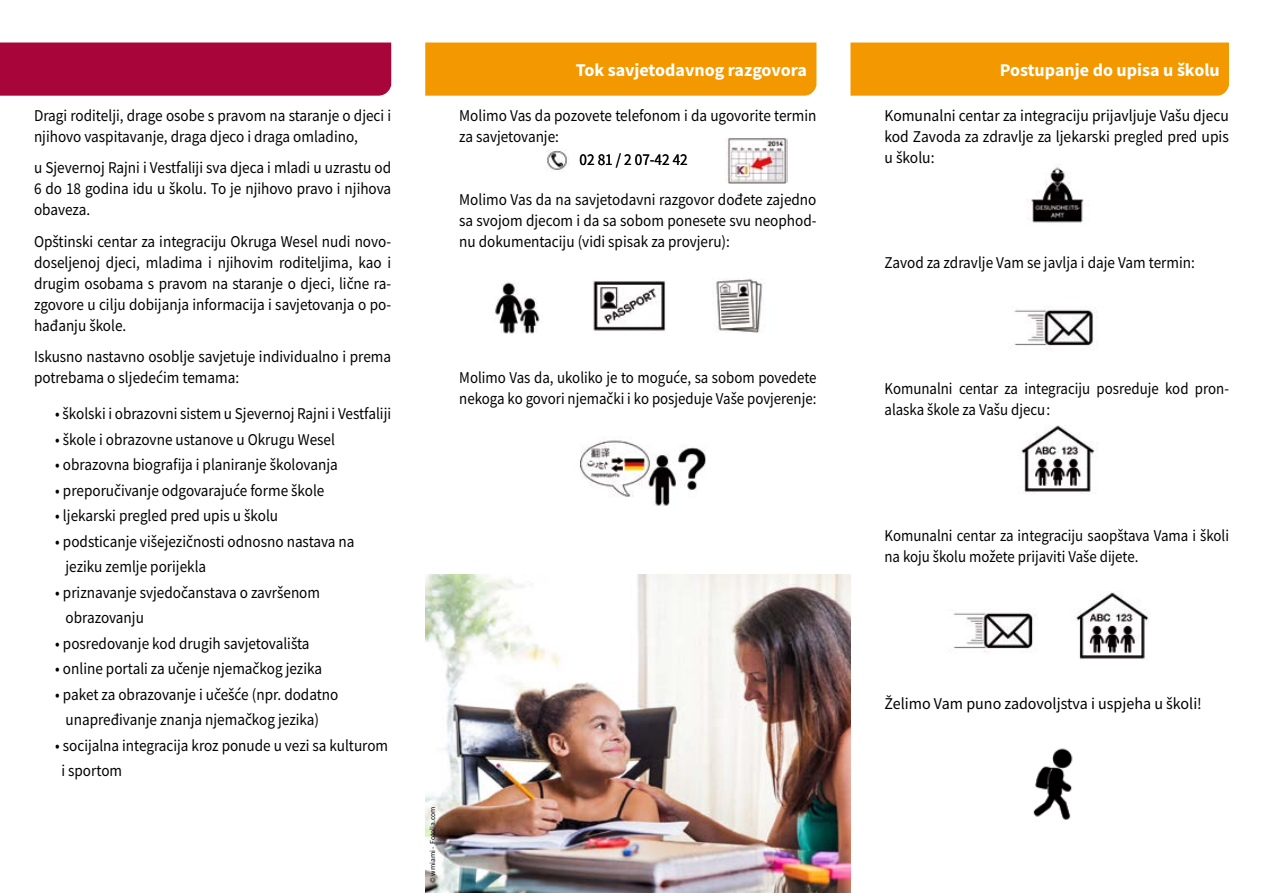
<style>
.page{position:relative;width:1263px;height:893px;background:#fff}
.page>*{position:absolute;margin:0;border:0;box-sizing:border-box;transform-origin:0 0}
.t1{font:700 18px "Source Sans Pro";color:#fff}
.t2{font:16.5px/21px "Source Sans Pro";color:#000;scale:.92 1}
.t3{font:16.5px/21px "Source Sans Pro";color:#000;scale:.9 1}
.t4{font:16.5px/21px "Source Sans Pro";color:#000;text-align:justify;scale:.94 1}
.t5{font:16.5px "Source Sans Pro";color:#000}
.t6{font:7.5px "Source Sans Pro";color:#000}
</style>
<div class="page">
<img style="left:1033px;top:748px;width:40px;height:72px">
<img style="left:1014px;top:308px;width:83px;height:38px">
<img style="left:1021px;top:425px;width:77px;height:69px">
<img style="left:953px;top:612px;width:83px;height:41px">
<img style="left:1076px;top:591px;width:73px;height:69px">
<div style="left:425px;top:43px;width:391px;height:53px;background:#f49800"></div>
<div style="left:850px;top:43px;width:379px;height:53px;background:#f49800"></div>
<div style="left:0;top:43px;width:391px;height:53px;background:#a8063a"></div>
<img style="left:546px;top:149px;width:21px;height:23px">
<img style="left:495px;top:282px;width:45px;height:52px">
<img style="left:593px;top:281px;width:73px;height:50px">
<img style="left:1031px;top:167px;width:53px;height:56px">
<img style="left:727px;top:137px;width:60px;height:47px">
<img style="left:580px;top:440px;width:126px;height:66px">
<img style="left:716px;top:279px;width:47px;height:53px">
<img style="left:425px;top:574px;width:425px;height:319px">
<p class="t2" style="left:34px;top:105px;width:390px">Dragi roditelji, drage osobe s pravom na staranje o djeci i njihovo vaspitavanje, draga djeco i draga omladino,</p>
<p class="t2" style="left:34px;top:157px;width:390px;text-align:justify">u Sjevernoj Rajni i Vestfaliji sva djeca i mladi u uzrastu od 6 do 18 godina idu u školu. To je njihovo pravo i njihova obaveza.</p>
<p class="t2" style="left:34px;top:231px;width:390px;text-align:justify">Opštinski centar za integraciju Okruga Wesel nudi novo&shy;doseljenoj djeci, mladima i njihovim roditeljima, kao i drugim osobama s pravom na staranje o djeci, lične ra&shy;zgovore u cilju dobijanja informacija i savjetovanja o po&shy;hađanju škole.</p>
<p class="t2" style="left:34px;top:346px;width:390px">Iskusno nastavno osoblje savjetuje individualno i prema potrebama o sljedećim temama:</p>
<p class="t2" style="left:55px;top:403px;width:367px">• školski i obrazovni sistem u Sjevernoj Rajni i Vestfaliji</p>
<p class="t2" style="left:55px;top:429px;width:306px">• škole i obrazovne ustanove u Okrugu Wesel</p>
<p class="t2" style="left:55px;top:454px;width:309px">• obrazovna biografija i planiranje školovanja</p>
<p class="t2" style="left:55px;top:480px;width:294px">• preporučivanje odgovarajuće forme škole</p>
<p class="t2" style="left:55px;top:505px;width:244px">• ljekarski pregled pred upis u školu</p>
<p class="t2" style="left:66px;top:528px;width:316px;line-height:25.5px;text-indent:-10px">• podsticanje višejezičnosti odnosno nastava na jeziku zemlje porijekla</p>
<p class="t2" style="left:66px;top:579px;width:278px;line-height:25.5px;text-indent:-10px">• priznavanje svjedočanstava o završenom obrazovanju</p>
<p class="t2" style="left:55px;top:633px;width:278px">• posredovanje kod drugih savjetovališta</p>
<p class="t2" style="left:55px;top:658px;width:292px">• online portali za učenje njemačkog jezika</p>
<p class="t2" style="left:55px;top:681px;width:309px;line-height:25.5px;text-align:center">• paket za obrazovanje i učešće (npr. dodatno unapređivanje znanja njemačkog jezika)</p>
<p class="t2" style="left:61px;top:732px;width:357px;line-height:25.5px;text-indent:-6px">• socijalna integracija kroz ponude u vezi sa kulturom i sportom</p>
<p class="t1" style="left:576px;top:58px;width:233px">Tok savjetodavnog razgovora</p>
<p class="t1" style="left:1000px;top:58px;width:221px">Postupanje do upisa u školu</p>
<p class="t2" style="left:459px;top:105px;width:390px">Molimo Vas da pozovete telefonom i da ugovorite termin za savjetovanje:</p>
<p class="t2" style="left:580px;top:149px;width:119px">02 81 / 2 07-42 42</p>
<p class="t2" style="left:459px;top:189px;width:390px;text-align:justify">Molimo Vas da na savjetodavni razgovor dođete zajedno sa svojom djecom i da sa sobom ponesete svu neophod&shy;nu dokumentaciju (vidi spisak za provjeru):</p>
<p class="t3" style="left:459px;top:367px;width:398px">Molimo Vas da, ukoliko je to moguće, sa sobom povedete nekoga ko govori njemački i ko posjeduje Vaše povjerenje:</p>
<p class="t4" style="left:884px;top:105px;width:368px">Komunalni centar za integraciju prijavljuje Vašu djecu kod Zavoda za zdravlje za ljekarski pregled pred upis u školu:</p>
<p class="t2" style="left:884px;top:252px;width:339px">Zavod za zdravlje Vam se javlja i daje Vam termin:</p>
<p class="t3" style="left:884px;top:378px;width:384px">Komunalni centar za integraciju posreduje kod pron&shy;alaska škole za Vašu djecu:</p>
<p class="t3" style="left:884px;top:525px;width:384px">Komunalni centar za integraciju saopštava Vama i školi na koju školu možete prijaviti Vaše dijete.</p>
<p class="t6" style="left:428px;top:883px;width:78px;rotate:-90deg">© wmiami - Fotolia.com</p>
<p class="t5" style="left:884px;top:693px;width:319px">Želimo Vam puno zadovoljstva i uspjeha u školi!</p>
</div>
